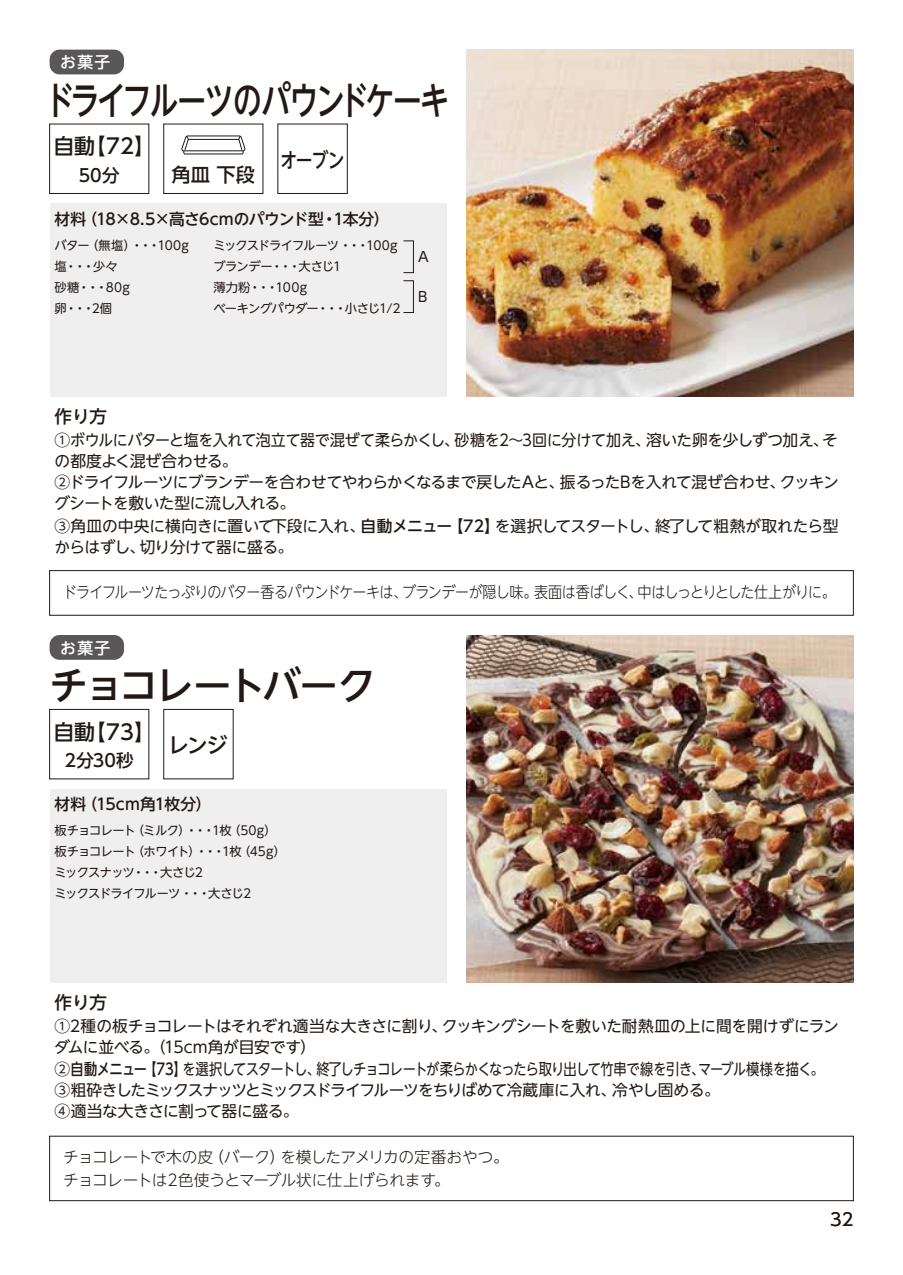
<style>
.page{position:relative;width:903px;height:1275px;background:#fff}
.page>*{position:absolute;margin:0;border:0;box-sizing:border-box;transform-origin:0 0}
.t1{font:500 38.5px "UD Shin Go NT Pro";letter-spacing:-.08em;color:#221815;scale:.76 1}
.t2{font:500 38.5px "UD Shin Go NT Pro";letter-spacing:-.08em;color:#221815}
.t3{font:500 21px "UD Shin Go NT Pro";letter-spacing:-.045em;color:#221815}
.t4{font:500 21px "UD Shin Go NT Pro";letter-spacing:-.045em;color:#221815;scale:.8 1}
.t5{font:500 19.25px "UD Shin Go NT Pro";color:#221815}
.t6{font:500 17.5px "UD Shin Go NT Pro";color:#221815}
.t7{font:17.5px "UD Shin Go NT Pro";color:#221815}
.t8{font:15.75px/21px "UD Shin Go NT Pro";letter-spacing:-.03em;color:#221815}
.t9{font:15.75px/21px "UD Shin Go NT Pro";letter-spacing:-.055em;color:#221815}
.t10{font:300 15.75px "UD Shin Go NT Pro";letter-spacing:-.045em;color:#221815;scale:.89 1}
.t11{font:300 15.75px/22.8px "UD Shin Go NT Pro";letter-spacing:-.045em;color:#221815}
.t12{font:500 15.75px "UD Shin Go NT Pro";letter-spacing:-.025em;color:#221815}
.t13{font:500 15.75px "UD Shin Go NT Pro";letter-spacing:.005em;color:#221815}
.t14{font:500 15.75px "UD Shin Go NT Pro";letter-spacing:.095em;color:#fff}
.t15{font:14px "UD Shin Go NT Pro";color:#221815}
.t16{font:12.25px/21px "UD Shin Go NT Pro";letter-spacing:-.055em;color:#221815}
.t17{font:12.25px/21px "UD Shin Go NT Pro";letter-spacing:.015em;color:#221815}
.s1{font-weight:500}
</style>
<div class="page">
<div style="left:50px;top:203px;width:396px;height:194px;background:#efefef"></div>
<div style="left:50px;top:789px;width:396px;height:193px;background:#efefef"></div>
<div style="left:49px;top:709px;width:100px;height:70px;border:1px solid #221815"></div>
<img style="left:466px;top:635px;width:387px;height:347px">
<div style="left:49px;top:124px;width:100px;height:70px;border:1px solid #221815"></div>
<img style="left:466px;top:50px;width:387px;height:347px">
<div style="left:403px;top:241px;width:11px;height:32px;border:1px solid #221815"></div>
<div style="left:403px;top:280px;width:11px;height:33px;border:1px solid #221815"></div>
<div style="left:163px;top:124px;width:100px;height:70px;border:1px solid #221815"></div>
<svg style="left:181px;top:135px;width:65px;height:20px"></svg>
<div style="left:49px;top:1136px;width:805px;height:65px;border:1px solid #221815"></div>
<div style="left:49px;top:570px;width:805px;height:46px;border:1px solid #221815"></div>
<div style="left:50px;top:635px;width:74px;height:25px;background:#595757;border-radius:10px"></div>
<div style="left:50px;top:50px;width:74px;height:24px;background:#595757;border-radius:10px"></div>
<div style="left:277px;top:124px;width:71px;height:70px;border:1px solid #221815"></div>
<div style="left:163px;top:709px;width:71px;height:70px;border:1px solid #221815"></div>
<p class="t14" style="left:60px;top:50px;width:52px">お菓子</p>
<h1 class="t1" style="left:45px;top:69px;width:533px">ドライフルーツのパウンドケーキ</h1>
<h2 class="t3" style="left:53px;top:129px;width:103px">自動【72】</h2>
<p class="t6" style="left:79px;top:161px;width:42px">50分</p>
<p class="t5" style="left:172px;top:159px;width:85px">角皿 下段</p>
<h2 class="t4" style="left:280px;top:143px;width:82px">オーブン</h2>
<p class="t12" style="left:55px;top:206px;width:336px">材料（18×8.5×高さ6cmのパウンド型・1本分）</p>
<p class="t17" style="left:55px;top:234px;width:136px">バター（無塩）・・・100g塩・・・少々<br>砂糖・・・80g<br>卵・・・2個</p>
<p class="t16" style="left:213px;top:234px;width:189px">ミックスドライフルーツ ・・・100gブランデー・・・大さじ1<br>薄力粉・・・100g<br>ベーキングパウダー・・・小さじ1/2</p>
<p class="t15" style="left:418px;top:245px;width:12px">A</p>
<p class="t15" style="left:418px;top:285px;width:11px">B</p>
<p class="t6" style="left:55px;top:402px;width:54px">作り方</p>
<p class="t8" style="left:55px;top:429px;width:786px">①ボウルにバターと塩を入れて泡立て器で混ぜて柔らかくし、砂糖を2～3回に分けて加え、溶いた卵を少しずつ加え、その都度よく混ぜ合わせる。<br>②ドライフルーツにブランデーを合わせてやわらかくなるまで戻したAと、振るったBを入れて混ぜ合わせ、クッキングシートを敷いた型に流し入れる。</p>
<p class="t8" style="left:55px;top:515px;width:786px">③角皿の中央に横向きに置いて下段に入れ、<span class="s1">自動メニュー【72】</span>を選択してスタートし、終了して粗熱が取れたら型からはずし、切り分けて器に盛る。</p>
<p class="t10" style="left:63px;top:579px;width:869px">ドライフルーツたっぷりのバター香るパウンドケーキは、ブランデーが隠し味。表面は香ばしく、中はしっとりとした仕上がりに。</p>
<p class="t14" style="left:60px;top:635px;width:52px">お菓子</p>
<h1 class="t2" style="left:50px;top:654px;width:328px">チョコレートバーク</h1>
<h2 class="t3" style="left:53px;top:715px;width:103px">自動【73】</h2>
<p class="t6" style="left:65px;top:746px;width:71px">2分30秒</p>
<h2 class="t3" style="left:168px;top:728px;width:61px">レンジ</h2>
<p class="t13" style="left:55px;top:792px;width:158px">材料（15cm角1枚分）</p>
<p class="t16" style="left:55px;top:820px;width:233px">板チョコレート（ミルク）・・・1枚（50g）板チョコレート（ホワイト）・・・1枚（45g）ミックスナッツ・・・大さじ2<br>ミックスドライフルーツ ・・・大さじ2</p>
<p class="t6" style="left:55px;top:988px;width:54px">作り方</p>
<p class="t8" style="left:55px;top:1015px;width:786px">①2種の板チョコレートはそれぞれ適当な大きさに割り、クッキングシートを敷いた耐熱皿の上に間を開けずにランダムに並べる。（15cm角が目安です）</p>
<p class="t9" style="left:55px;top:1058px;width:771px">②<span class="s1">自動メニュー【73】</span>を選択してスタートし、終了しチョコレートが柔らかくなったら取り出して竹串で線を引き、マーブル模様を描く。<br>③粗砕きしたミックスナッツとミックスドライフルーツをちりばめて冷蔵庫に入れ、冷やし固める。<br>④適当な大きさに割って器に盛る。</p>
<p class="t11" style="left:63px;top:1145px;width:447px">チョコレートで木の皮（バーク）を模したアメリカの定番おやつ。チョコレートは2色使うとマーブル状に仕上げられます。</p>
<p class="t7" style="left:830px;top:1206px;width:25px">32</p>
</div>
